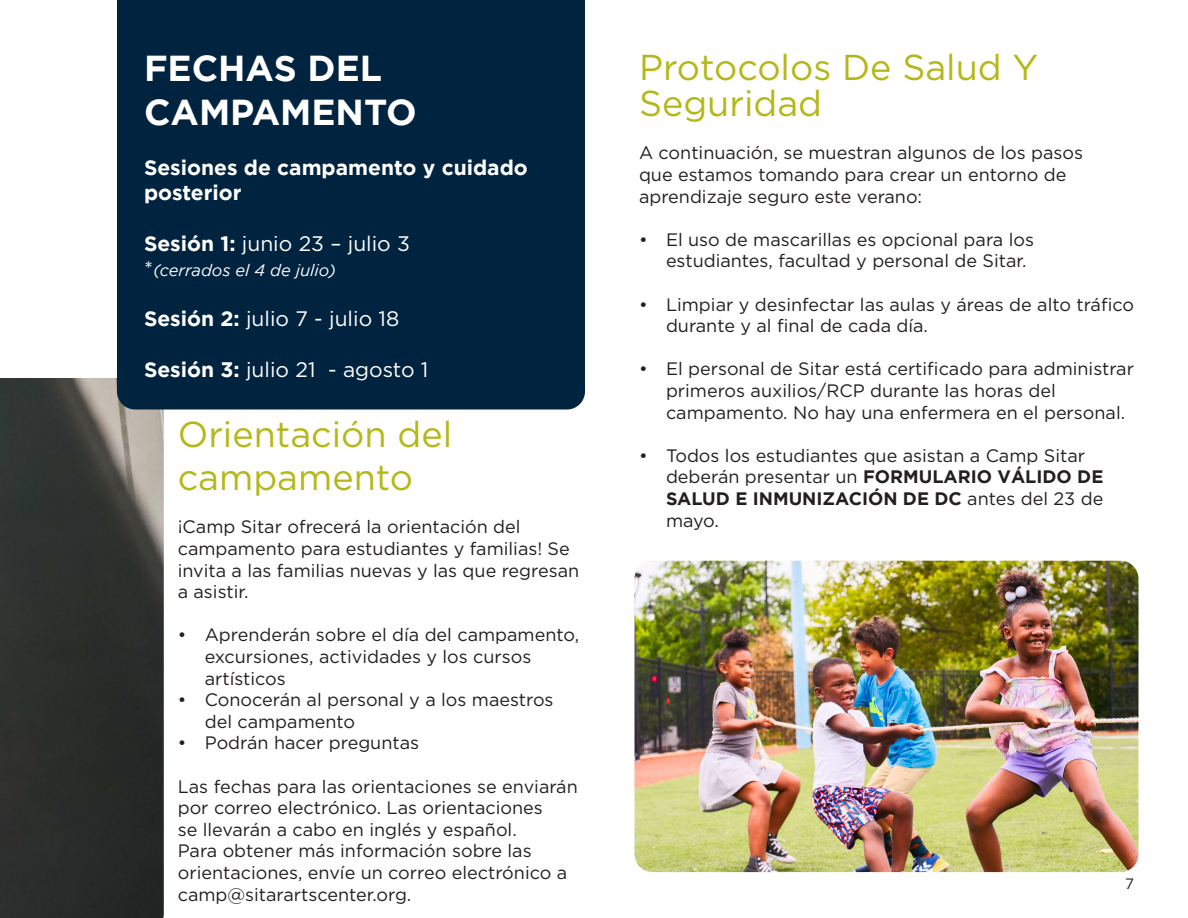
<style>
.page{position:relative;width:1188px;height:918px;background:#fff}
.page>*{position:absolute;margin:0;border:0;box-sizing:border-box;transform-origin:0 0}
.Basic_10pt_Gotham_Book_Copy{font:36px/36px "Gotham";color:#b4b817}
.t1{font:700 36px/43.2px "Gotham";color:#fff}
.t2{font:21px "Gotham";color:#fff}
.t3{font:700 21px/25.2px "Gotham";color:#fff}
.Basic_10pt_Gotham_Book_Copy-2{font:18px/21.6px "Gotham";color:#231f20}
.t4{font:italic 16.5px "Gotham";color:#fff}
.t5{font:15px "Gotham";color:#231f20}
.s1{font-weight:700}
.s2{font-style:normal;font-size:21px}
</style>
<div class="page">
<img style="left:0;top:378px;width:164px;height:540px">
<div style="left:117px;top:0;width:468px;height:409px;background:#002340"></div>
<img style="left:634px;top:561px;width:504px;height:311px">
<p class="t1" style="left:144px;top:46px;width:274px">FECHAS DEL<br>CAMPAMENTO</p>
<p class="t3" style="left:144px;top:154px;width:385px">Sesiones de campamento y cuidado posterior</p>
<p class="t2" style="left:144px;top:230px;width:268px"><span class="s1">Sesión 1:</span> junio 23 – julio 3</p>
<p class="t4" style="left:144px;top:261px;width:194px"><span class="s2">*</span>(cerrados el 4 de julio)</p>
<p class="t2" style="left:144px;top:305px;width:257px"><span class="s1">Sesión 2:</span> julio 7 - julio 18</p>
<p class="t2" style="left:144px;top:356px;width:286px"><span class="s1">Sesión 3:</span> julio 21 - agosto 1</p>
<p class="Basic_10pt_Gotham_Book_Copy" style="left:178px;top:412px;width:276px;line-height:43.2px">Orientación del campamento</p>
<p class="Basic_10pt_Gotham_Book_Copy-2" style="left:178px;top:516px;width:403px">¡Camp Sitar ofrecerá la orientación del campamento para estudiantes y familias! Se invita a las familias nuevas y las que regresan a asistir.</p>
<p class="Basic_10pt_Gotham_Book_Copy-2" style="left:205px;top:624px;width:376px;text-indent:-27px">• Aprenderán sobre el día del campamento, excursiones, actividades y los cursos artísticos</p>
<p class="Basic_10pt_Gotham_Book_Copy-2" style="left:205px;top:689px;width:350px;text-indent:-27px">• Conocerán al personal y a los maestros del campamento</p>
<p class="Basic_10pt_Gotham_Book_Copy-2" style="left:178px;top:732px;width:243px">• Podrán hacer preguntas</p>
<p class="Basic_10pt_Gotham_Book_Copy-2" style="left:178px;top:775px;width:402px">Las fechas para las orientaciones se enviarán por correo electrónico. Las orientaciones<br>se llevarán a cabo en inglés y español.<br>Para obtener más información sobre las orientaciones, envíe un correo electrónico a camp@sitarartscenter.org.</p>
<p class="Basic_10pt_Gotham_Book_Copy" style="left:639px;top:49px;width:401px">Protocolos De Salud Y<br>Seguridad</p>
<p class="Basic_10pt_Gotham_Book_Copy-2" style="left:639px;top:142px;width:446px">A continuación, se muestran algunos de los pasos que estamos tomando para crear un entorno de aprendizaje seguro este verano:</p>
<p class="Basic_10pt_Gotham_Book_Copy-2" style="left:666px;top:228px;width:370px;text-indent:-27px">• El uso de mascarillas es opcional para los estudiantes, facultad y personal de Sitar.</p>
<p class="Basic_10pt_Gotham_Book_Copy-2" style="left:666px;top:293px;width:470px;text-indent:-27px">• Limpiar y desinfectar las aulas y áreas de alto tráfico durante y al final de cada día.</p>
<p class="Basic_10pt_Gotham_Book_Copy-2" style="left:666px;top:358px;width:470px;text-indent:-27px">• El personal de Sitar está certificado para administrar primeros auxilios/RCP durante las horas del campamento. No hay una enfermera en el personal.</p>
<p class="Basic_10pt_Gotham_Book_Copy-2" style="left:666px;top:444px;width:439px;text-indent:-27px">• Todos los estudiantes que asistan a Camp Sitar deberán presentar un <span class="s1">FORMULARIO VÁLIDO DE SALUD E INMUNIZACIÓN DE DC</span> antes del 23 de mayo.</p>
<p class="t5" style="left:1125px;top:874px;width:10px">7</p>
</div>
